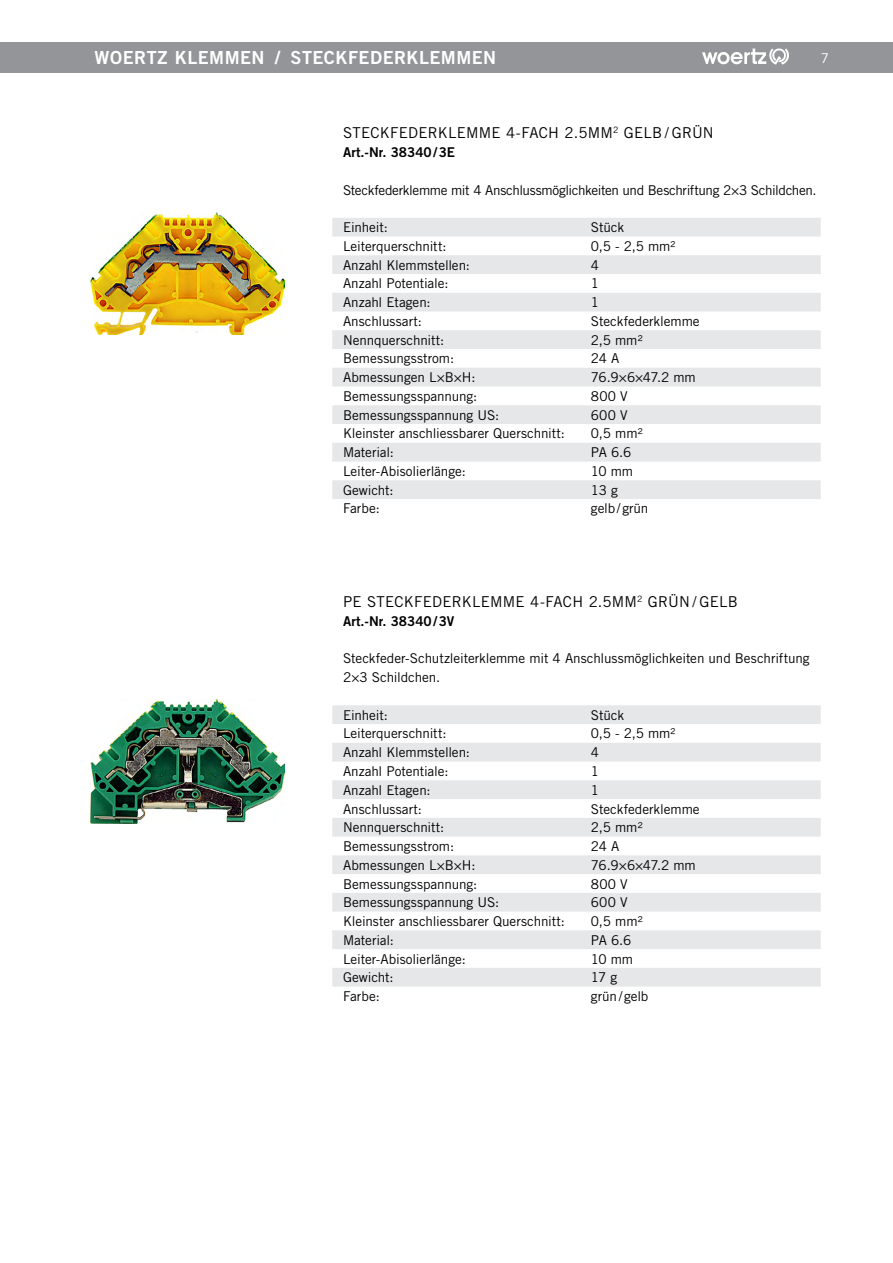
<style>
.page{position:relative;width:893px;height:1263px;background:#fff}
.page>*{position:absolute;margin:0;border:0;box-sizing:border-box;transform-origin:0 0}
.t1{font:18px "Trade Gothic LT Std Bd 2";letter-spacing:.03em;color:#fff}
.t2{font:15px "Trade Gothic LT Std";letter-spacing:.015em;color:#000}
.t3{font:13.5px/18.8px "Trade Gothic LT Std";color:#000}
.t4{font:13.5px "Trade Gothic LT Std";letter-spacing:-.02em;color:#000}
.t5{font:13.5px "Trade Gothic LT Std Bd 2";color:#000}
.t6{font:13.5px "Trade Gothic LT Std";color:#fff}
</style>
<div class="page">
<div style="left:0;top:43px;width:893px;height:30px;background:#939598"></div>
<svg style="left:702px;top:48px;width:87px;height:17px"></svg>
<div style="left:332px;top:218px;width:489px;height:18px;background:#e6e7e8"></div>
<div style="left:332px;top:255px;width:489px;height:19px;background:#e6e7e8"></div>
<div style="left:332px;top:293px;width:489px;height:18px;background:#e6e7e8"></div>
<div style="left:332px;top:330px;width:489px;height:19px;background:#e6e7e8"></div>
<div style="left:332px;top:368px;width:489px;height:18px;background:#e6e7e8"></div>
<div style="left:332px;top:405px;width:489px;height:19px;background:#e6e7e8"></div>
<div style="left:332px;top:443px;width:489px;height:18px;background:#e6e7e8"></div>
<div style="left:332px;top:480px;width:489px;height:19px;background:#e6e7e8"></div>
<div style="left:332px;top:705px;width:489px;height:19px;background:#e6e7e8"></div>
<div style="left:332px;top:743px;width:489px;height:18px;background:#e6e7e8"></div>
<div style="left:332px;top:780px;width:489px;height:19px;background:#e6e7e8"></div>
<div style="left:332px;top:818px;width:489px;height:18px;background:#e6e7e8"></div>
<div style="left:332px;top:855px;width:489px;height:19px;background:#e6e7e8"></div>
<div style="left:332px;top:893px;width:489px;height:18px;background:#e6e7e8"></div>
<div style="left:332px;top:930px;width:489px;height:19px;background:#e6e7e8"></div>
<div style="left:332px;top:968px;width:489px;height:18px;background:#e6e7e8"></div>
<img style="left:90px;top:699px;width:195px;height:125px">
<img style="left:90px;top:213px;width:195px;height:122px">
<h1 class="t1" style="left:95px;top:46px;width:158px">WOERTZ KLEMMEN</h1>
<h1 class="t1" style="left:275px;top:46px;width:120px">/ STECKFEDERKLE</h1>
<h1 class="t1" style="left:441px;top:46px;width:43px">MMEN</h1>
<p class="t6" style="left:821px;top:50px;width:10px">7</p>
<p class="t2" style="left:343px;top:124px;width:369px">SteckfederKlemme 4-Fach 2.5mm<sup>2</sup> gelb / grün</p>
<p class="t5" style="left:343px;top:144px;width:114px">ART.-NR. 38340/3E</p>
<p class="t4" style="left:343px;top:182px;width:475px">Steckfederklemme mit 4 Anschlussmöglichkeiten und Beschriftung 2×3 Schildchen.</p>
<p class="t3" style="left:343px;top:218px;width:46px">Einheit:</p>
<p class="t3" style="left:591px;top:218px;width:35px">Stück</p>
<p class="t3" style="left:343px;top:237px;width:105px">Leiterquerschnitt:</p>
<p class="t3" style="left:591px;top:237px;width:86px">0,5 - 2,5 mm²</p>
<p class="t3" style="left:343px;top:255px;width:129px">Anzahl Klemmstellen:</p>
<p class="t3" style="left:591px;top:255px;width:10px">4</p>
<p class="t3" style="left:343px;top:274px;width:107px">Anzahl Potentiale:</p>
<p class="t3" style="left:591px;top:274px;width:10px">1</p>
<p class="t3" style="left:343px;top:293px;width:89px">Anzahl Etagen:</p>
<p class="t3" style="left:591px;top:293px;width:10px">1</p>
<p class="t3" style="left:343px;top:312px;width:80px">Anschlussart:</p>
<p class="t3" style="left:591px;top:312px;width:110px">Steckfederklemme</p>
<p class="t3" style="left:343px;top:330px;width:103px">Nennquerschnitt:</p>
<p class="t3" style="left:591px;top:330px;width:53px">2,5 mm²</p>
<p class="t3" style="left:343px;top:349px;width:113px">Bemessungsstrom:</p>
<p class="t3" style="left:591px;top:349px;width:29px">24 A</p>
<p class="t3" style="left:343px;top:368px;width:134px">Abmessungen L×B×H :</p>
<p class="t3" style="left:591px;top:368px;width:106px">76.9×6×47.2 mm</p>
<p class="t3" style="left:343px;top:387px;width:136px">Bemessungsspannung:</p>
<p class="t3" style="left:591px;top:387px;width:38px">800 V</p>
<p class="t3" style="left:343px;top:405px;width:158px">Bemessungsspannung U S:</p>
<p class="t3" style="left:591px;top:405px;width:38px">600 V</p>
<p class="t3" style="left:343px;top:424px;width:223px">Kleinster anschliessbarer Querschnitt:</p>
<p class="t3" style="left:591px;top:424px;width:53px">0,5 mm²</p>
<p class="t3" style="left:343px;top:443px;width:53px">Material:</p>
<p class="t3" style="left:591px;top:443px;width:42px">PA 6.6</p>
<p class="t3" style="left:343px;top:462px;width:124px">Leiter-Abisolierlänge:</p>
<p class="t3" style="left:591px;top:462px;width:44px">10 mm</p>
<p class="t3" style="left:343px;top:480px;width:52px">Gewicht:</p>
<p class="t3" style="left:591px;top:480px;width:28px">13 g</p>
<p class="t3" style="left:343px;top:499px;width:38px">Farbe:</p>
<p class="t3" style="left:591px;top:499px;width:59px">gelb/ grün</p>
<p class="t2" style="left:343px;top:593px;width:394px">PE SteckfederKlemme 4-Fach 2.5mm<sup>2</sup> grün / gelb</p>
<p class="t5" style="left:343px;top:613px;width:113px">ART.-NR. 38340/3V</p>
<p class="t3" style="left:343px;top:649px;width:468px">Steckfeder-Schutzleiterklemme mit 4 Anschlussmöglichkeiten und Beschriftung<br>2×3 Schildchen.</p>
<p class="t3" style="left:343px;top:705px;width:46px">Einheit:</p>
<p class="t3" style="left:591px;top:705px;width:35px">Stück</p>
<p class="t3" style="left:343px;top:724px;width:105px">Leiterquerschnitt:</p>
<p class="t3" style="left:591px;top:724px;width:86px">0,5 - 2,5 mm²</p>
<p class="t3" style="left:343px;top:743px;width:129px">Anzahl Klemmstellen:</p>
<p class="t3" style="left:591px;top:743px;width:10px">4</p>
<p class="t3" style="left:343px;top:762px;width:107px">Anzahl Potentiale:</p>
<p class="t3" style="left:591px;top:762px;width:10px">1</p>
<p class="t3" style="left:343px;top:780px;width:89px">Anzahl Etagen:</p>
<p class="t3" style="left:591px;top:780px;width:10px">1</p>
<p class="t3" style="left:343px;top:799px;width:80px">Anschlussart:</p>
<p class="t3" style="left:591px;top:799px;width:110px">Steckfederklemme</p>
<p class="t3" style="left:343px;top:818px;width:103px">Nennquerschnitt:</p>
<p class="t3" style="left:591px;top:818px;width:53px">2,5 mm²</p>
<p class="t3" style="left:343px;top:837px;width:113px">Bemessungsstrom:</p>
<p class="t3" style="left:591px;top:837px;width:29px">24 A</p>
<p class="t3" style="left:343px;top:855px;width:134px">Abmessungen L×B×H :</p>
<p class="t3" style="left:591px;top:855px;width:106px">76.9×6×47.2 mm</p>
<p class="t3" style="left:343px;top:874px;width:136px">Bemessungsspannung:</p>
<p class="t3" style="left:591px;top:874px;width:38px">800 V</p>
<p class="t3" style="left:343px;top:893px;width:158px">Bemessungsspannung U S:</p>
<p class="t3" style="left:591px;top:893px;width:38px">600 V</p>
<p class="t3" style="left:343px;top:912px;width:223px">Kleinster anschliessbarer Querschnitt:</p>
<p class="t3" style="left:591px;top:912px;width:53px">0,5 mm²</p>
<p class="t3" style="left:343px;top:930px;width:53px">Material:</p>
<p class="t3" style="left:591px;top:930px;width:42px">PA 6.6</p>
<p class="t3" style="left:343px;top:949px;width:124px">Leiter-Abisolierlänge:</p>
<p class="t3" style="left:591px;top:949px;width:44px">10 mm</p>
<p class="t3" style="left:343px;top:968px;width:52px">Gewicht:</p>
<p class="t3" style="left:591px;top:968px;width:28px">17 g</p>
<p class="t3" style="left:343px;top:987px;width:38px">Farbe:</p>
<p class="t3" style="left:591px;top:987px;width:59px">grün/gelb</p>
</div>
